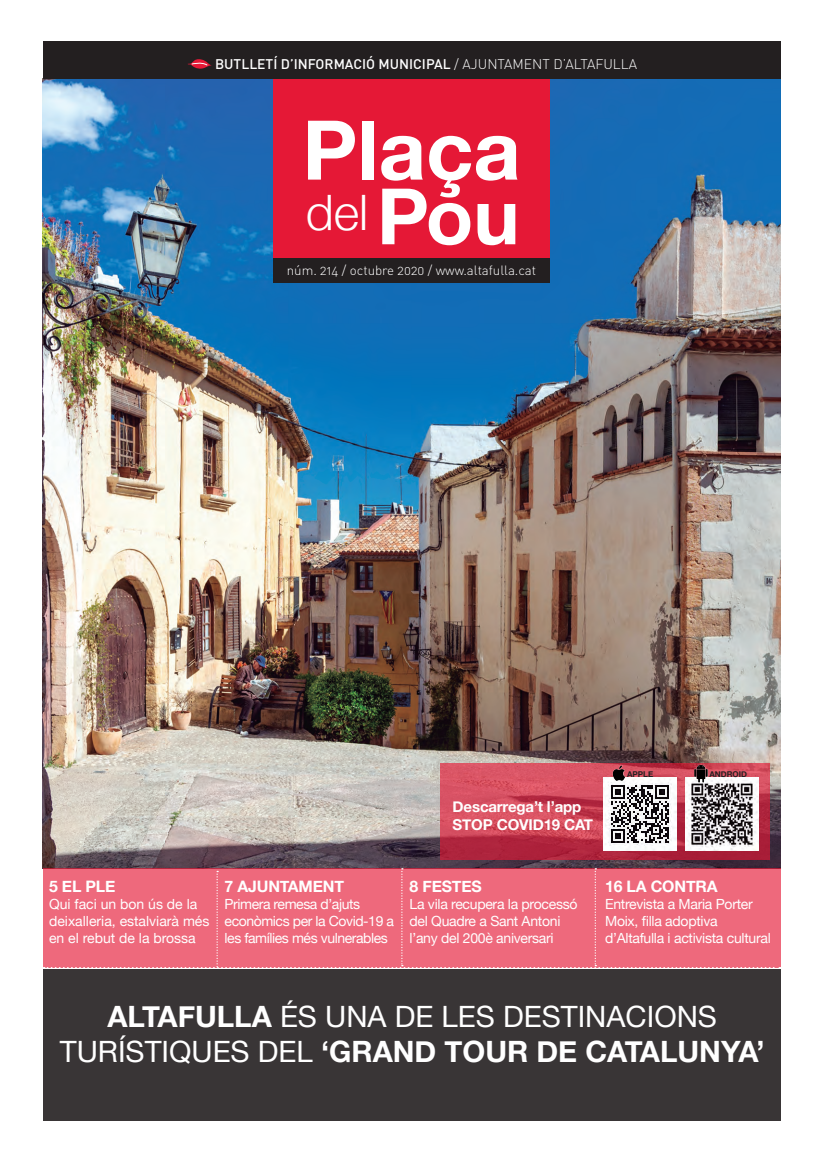
<style>
.page{position:relative;width:823px;height:1163px;background:#fff}
.page>*{position:absolute;margin:0;border:0;box-sizing:border-box;transform-origin:0 0}
.t1{font:700 82.4px "Helvetica Neue";color:#fff}
.t2{font:300 48.8px "Helvetica Neue";color:#fff}
.t3{font:29.4px/35.2px "Helvetica Neue";color:#fff;text-align:center}
.t4{font:700 15.8px "Helvetica Neue";letter-spacing:-.01em;color:#fff}
.t5{font:700 15px/18px "Helvetica Neue";letter-spacing:-.01em;color:#fff}
.t6{font:14px/16.8px "Helvetica Neue";letter-spacing:-.02em;color:#fff}
.t7{font:14px/16.8px "Helvetica Neue";color:#fff}
.t8{font:500 13.8px "DIN";color:#fff}
.t9{font:13.3px "DIN Light Alternate";color:#fff}
.t10{font:700 8px "Helvetica Neue";letter-spacing:.005em;color:#231f20}
.s1{font-family:"DIN Light Alternate";font-weight:400}
.s2{font-weight:700;font-size:77.8px}
.s3{font-weight:700}
</style>
<div class="page">
<img style="left:43px;top:79px;width:737px;height:789px">
<div style="left:43px;top:968px;width:737px;height:152px;background:#393536"></div>
<div style="left:43px;top:42px;width:737px;height:37px;background:#231f20"></div>
<svg style="left:188px;top:59px;width:24px;height:10px"></svg>
<div style="left:273px;top:79px;width:276px;height:183px;background:#e51836"></div>
<div style="left:273px;top:258px;width:276px;height:24px;background:#231f20"></div>
<div style="left:44px;top:868px;width:736px;height:100px;background:#ee697c"></div>
<svg style="left:439px;top:762px;width:330px;height:97px;background:#c94558"></svg>
<img style="left:603px;top:777px;width:73px;height:73px">
<img style="left:685px;top:777px;width:73px;height:73px">
<img style="left:603px;top:764px;width:30px;height:20px">
<img style="left:685px;top:764px;width:30px;height:18px">
<p class="t8" style="left:215px;top:55px;width:423px">BUTLLETÍ D’INFORMACIÓ MUNICIPAL <span class="s1">/ AJUNTAMENT D’ALTAFULLA</span></p>
<h1 class="t1" style="left:302px;top:85px;width:220px">PLAÇA</h1>
<h2 class="t2" style="left:305px;top:173px;width:215px">del <span class="s2">POU</span></h2>
<p class="t9" style="left:286px;top:262px;width:251px">núm. 214 / octubre 2020 / www.altafulla.cat</p>
<p class="t5" style="left:452px;top:798px;width:141px">DESCARREGA’T L’APP<br>STO P COVID19 CAT</p>
<p class="t10" style="left:626px;top:767px;width:22px">APPLE</p>
<p class="t10" style="left:709px;top:767px;width:13px">ANDRO</p>
<p class="t10" style="left:738px;top:767px;width:9px">ID</p>
<p class="t4" style="left:49px;top:874px;width:57px">5 EL PLE</p>
<p class="t7" style="left:49px;top:896px;width:162px">Qui faci un bon ús de la deixalleria, estalviarà més en el rebut de la brossa</p>
<p class="t4" style="left:224px;top:874px;width:44px">7 AJUNT</p>
<p class="t4" style="left:288px;top:874px;width:36px">AMENT</p>
<p class="t6" style="left:224px;top:896px;width:171px">Primera remesa d’ajuts econòmics per la Covid-19 a les famílies més vulnerables</p>
<p class="t4" style="left:409px;top:874px;width:74px">8 FESTES</p>
<p class="t6" style="left:409px;top:896px;width:169px">La vila recupera la processó del Quadre a Sant Antoni l’any del 200è aniversari</p>
<p class="t4" style="left:604px;top:874px;width:70px">16 LA CONTR</p>
<p class="t4" style="left:706px;top:874px;width:12px">A</p>
<p class="t6" style="left:604px;top:896px;width:167px">Entrevista a Maria Porter<br>Moix, filla adoptiva d’Altafulla i activista cultural</p>
<h3 class="t3" style="left:60px;top:1000px;width:706px"><span class="s3">ALTAFULLA</span> és una de les destinacions turístiques del <span class="s3">‘GRAND TOUR DE CATALUNYA’</span></h3>
</div>
